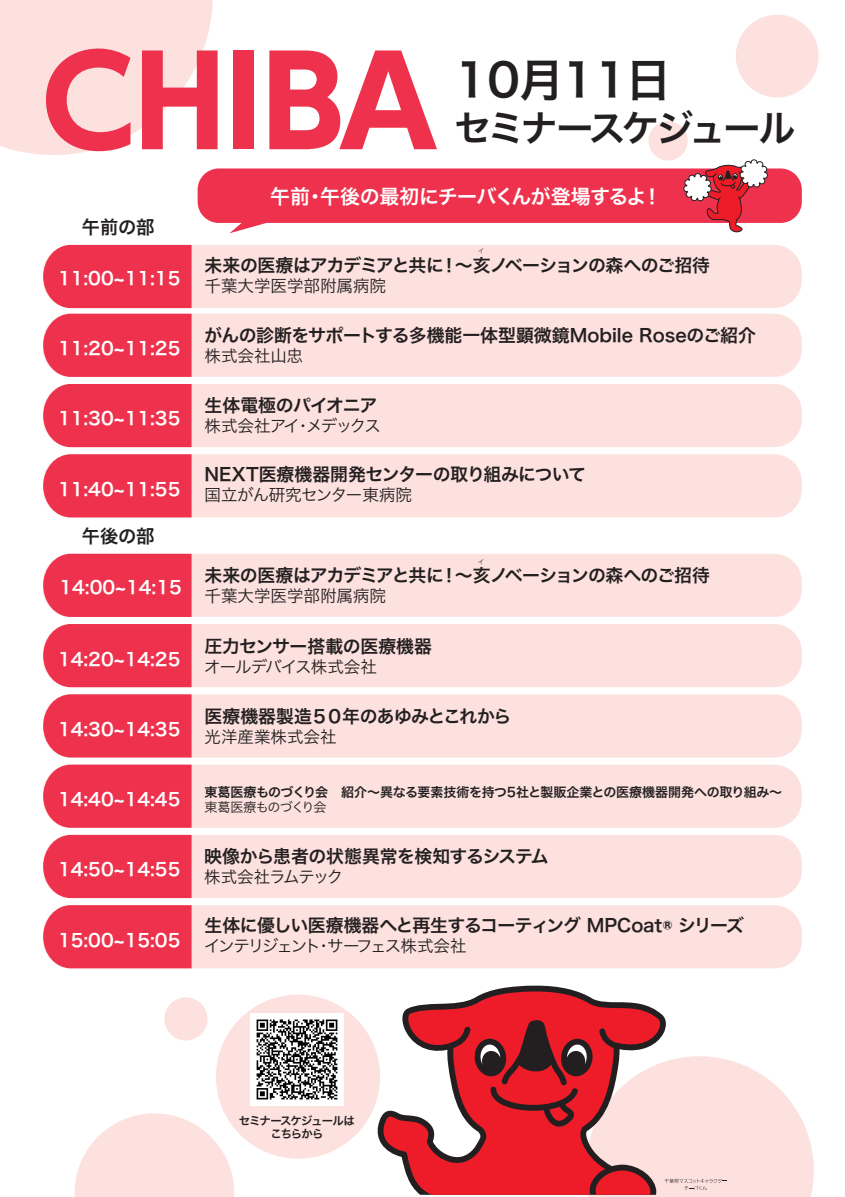
<style>
.page{position:relative;width:845px;height:1197px;background:#fff}
.page>*{position:absolute;margin:0;border:0;box-sizing:border-box;transform-origin:0 0}
.t1{font:45.5px "Hiragino Sans W6";letter-spacing:-.025em;color:#231f20}
.t2{font:37px "Hiragino Sans W6";letter-spacing:-.095em;color:#231f20}
.t3{font:20px "Hiragino Sans W6";letter-spacing:-.03em;color:#fff}
.t4{font:18.3px "Hiragino Sans W6";letter-spacing:-.02em;color:#231f20}
.t5{font:17.9px "Hiragino Sans W6";letter-spacing:-.03em;color:#231f20}
.t6{font:17.9px "Hiragino Sans W6";color:#fff}
.t7{font:17.9px "Hiragino Sans W6";letter-spacing:-.05em;color:#231f20}
.t8{font:17.9px "Hiragino Sans W6";color:#231f20}
.t9{font:16.5px "Hiragino Sans W3";color:#231f20}
.t10{font:16.5px "Hiragino Sans W3";letter-spacing:-.115em;color:#231f20}
.t11{font:16.5px "Hiragino Sans W3";letter-spacing:-.03em;color:#231f20}
.t12{font:16.5px "Hiragino Sans W3";letter-spacing:-.095em;color:#231f20}
.t13{font:16.5px "Hiragino Sans W3";letter-spacing:-.055em;color:#231f20}
.t14{font:16.5px "Hiragino Sans W3";letter-spacing:-.07em;color:#231f20}
.t15{font:13px "Hiragino Sans W6";letter-spacing:-.02em;color:#231f20}
.t16{font:13px "Hiragino Sans W3";letter-spacing:-.07em;color:#231f20}
.t17{font:11.4px/13.7px "Hiragino Sans W6";letter-spacing:-.085em;color:#231f20;text-align:center}
.t18{font:6px "Koz Go Pr 6 N";color:#231f20}
</style>
<div class="page">
<svg style="left:74px;top:1113px;width:160px;height:84px"></svg>
<div style="left:736px;top:15px;width:82px;height:82px;background:#fce1de;border-radius:50%"></div>
<div style="left:648px;top:121px;width:39px;height:39px;background:#fce1de;border-radius:50%"></div>
<div style="left:43px;top:554px;width:758px;height:63px;background:#fce1de;border-radius:28px"></div>
<div style="left:43px;top:554px;width:149px;height:63px;background:#ee324d"></div>
<div style="left:43px;top:314px;width:758px;height:63px;background:#fce1de;border-radius:28px"></div>
<div style="left:43px;top:314px;width:149px;height:63px;background:#ee324d"></div>
<svg style="left:0;top:0;width:217px;height:155px;background:#f8b7bc"></svg>
<div style="left:233px;top:50px;width:21px;height:99px;background:#ee324d"></div>
<svg style="left:269px;top:50px;width:168px;height:99px"></svg>
<div style="left:164px;top:997px;width:43px;height:43px;background:#fce1de;border-radius:50%"></div>
<div style="left:216px;top:994px;width:164px;height:164px;background:#fce1de;border-radius:50%"></div>
<img style="left:250px;top:1013px;width:93px;height:93px">
<svg style="left:377px;top:985px;width:289px;height:161px"></svg>
<svg style="left:383px;top:991px;width:277px;height:204px"></svg>
<svg style="left:473px;top:1020px;width:341px;height:177px"></svg>
<div style="left:43px;top:245px;width:758px;height:63px;background:#fce1de;border-radius:28px"></div>
<div style="left:43px;top:245px;width:149px;height:63px;background:#ee324d"></div>
<div style="left:43px;top:384px;width:758px;height:63px;background:#fce1de;border-radius:28px"></div>
<div style="left:43px;top:384px;width:149px;height:63px;background:#ee324d"></div>
<div style="left:43px;top:454px;width:758px;height:63px;background:#fce1de;border-radius:28px"></div>
<div style="left:43px;top:454px;width:149px;height:63px;background:#ee324d"></div>
<div style="left:43px;top:624px;width:758px;height:63px;background:#fce1de;border-radius:28px"></div>
<div style="left:43px;top:624px;width:149px;height:63px;background:#ee324d"></div>
<div style="left:43px;top:694px;width:758px;height:63px;background:#fce1de;border-radius:28px"></div>
<div style="left:43px;top:694px;width:149px;height:63px;background:#ee324d"></div>
<div style="left:43px;top:764px;width:758px;height:64px;background:#fce1de;border-radius:28px"></div>
<svg style="left:43px;top:764px;width:149px;height:64px;background:#ee3d56"></svg>
<div style="left:43px;top:905px;width:758px;height:63px;background:#fce1de;border-radius:28px"></div>
<div style="left:43px;top:905px;width:149px;height:63px;background:#ee324d"></div>
<div style="left:43px;top:835px;width:758px;height:63px;background:#fce1de;border-radius:28px"></div>
<div style="left:43px;top:835px;width:149px;height:63px;background:#ee324d"></div>
<div style="left:198px;top:168px;width:603px;height:55px;background:#ee324d;border-radius:21px"></div>
<svg style="left:229px;top:222px;width:57px;height:11px"></svg>
<svg style="left:683px;top:159px;width:85px;height:74px"></svg>
<h1 class="t1" style="left:455px;top:39px;width:217px">10月11日</h1>
<h2 class="t2" style="left:454px;top:94px;width:343px">セミナースケジュール</h2>
<p class="t4" style="left:82px;top:210px;width:74px">午前の部</p>
<p class="t3" style="left:270px;top:178px;width:393px">午前・午後の最初にチーバくんが登場するよ！</p>
<p class="t18" style="left:478px;top:248px;width:7px">イ</p>
<p class="t7" style="left:204px;top:249px;width:507px">未来の医療はアカデミアと共に！～亥ノベーションの森へのご招待</p>
<p class="t6" style="left:58px;top:262px;width:124px">11:00~11:15</p>
<p class="t9" style="left:204px;top:271px;width:183px">千葉大学医学部附属病院</p>
<p class="t6" style="left:58px;top:332px;width:124px">11:20~11:25</p>
<p class="t6" style="left:58px;top:402px;width:124px">11:30~11:35</p>
<p class="t6" style="left:58px;top:473px;width:124px">11:40~11:55</p>
<p class="t4" style="left:82px;top:519px;width:74px">午後の部</p>
<p class="t6" style="left:59px;top:571px;width:124px">14:00~14:15</p>
<p class="t6" style="left:58px;top:642px;width:124px">14:20~14:25</p>
<p class="t6" style="left:58px;top:713px;width:124px">14:30~14:35</p>
<p class="t6" style="left:58px;top:783px;width:124px">14:40~14:45</p>
<p class="t6" style="left:58px;top:853px;width:124px">14:50~14:55</p>
<p class="t6" style="left:58px;top:924px;width:124px">15:00~15:05</p>
<p class="t8" style="left:204px;top:319px;width:553px">がんの診断をサポートする多機能一体型顕微鏡Mobile Roseのご紹介</p>
<p class="t9" style="left:204px;top:341px;width:100px">株式会社山忠</p>
<p class="t5" style="left:204px;top:389px;width:174px">生体電極のパイオニア</p>
<p class="t12" style="left:204px;top:411px;width:178px">株式会社アイ・メデックス</p>
<p class="t5" style="left:204px;top:458px;width:383px">NEXT医療機器開発センターの取り組みについて</p>
<p class="t11" style="left:204px;top:480px;width:209px">国立がん研究センター東病院</p>
<p class="t18" style="left:478px;top:558px;width:7px">イ</p>
<p class="t7" style="left:204px;top:559px;width:507px">未来の医療はアカデミアと共に！～亥ノベーションの森へのご招待</p>
<p class="t9" style="left:204px;top:581px;width:183px">千葉大学医学部附属病院</p>
<p class="t5" style="left:204px;top:630px;width:229px">圧力センサー搭載の医療機器</p>
<p class="t13" style="left:204px;top:652px;width:174px">オールデバイス株式会社</p>
<p class="t5" style="left:204px;top:700px;width:308px">医療機器製造５０年のあゆみとこれから</p>
<p class="t9" style="left:204px;top:722px;width:133px">光洋産業株式会社</p>
<p class="t15" style="left:204px;top:780px;width:579px">東葛医療ものづくり会　紹介～異なる要素技術を持つ5社と製販企業との医療機器開発への取り組み～</p>
<p class="t16" style="left:204px;top:796px;width:123px">東葛医療ものづくり会</p>
<p class="t5" style="left:204px;top:840px;width:346px">映像から患者の状態異常を検知するシステム</p>
<p class="t14" style="left:204px;top:862px;width:141px">株式会社ラムテック</p>
<p class="t5" style="left:204px;top:909px;width:541px">生体に優しい医療機器へと再生するコーティング MPCoat® シリーズ</p>
<p class="t10" style="left:204px;top:931px;width:264px">インテリジェント・サーフェス株式会社</p>
<p class="t17" style="left:239px;top:1113px;width:117px">セミナースケジュールはこちらから</p>
</div>
